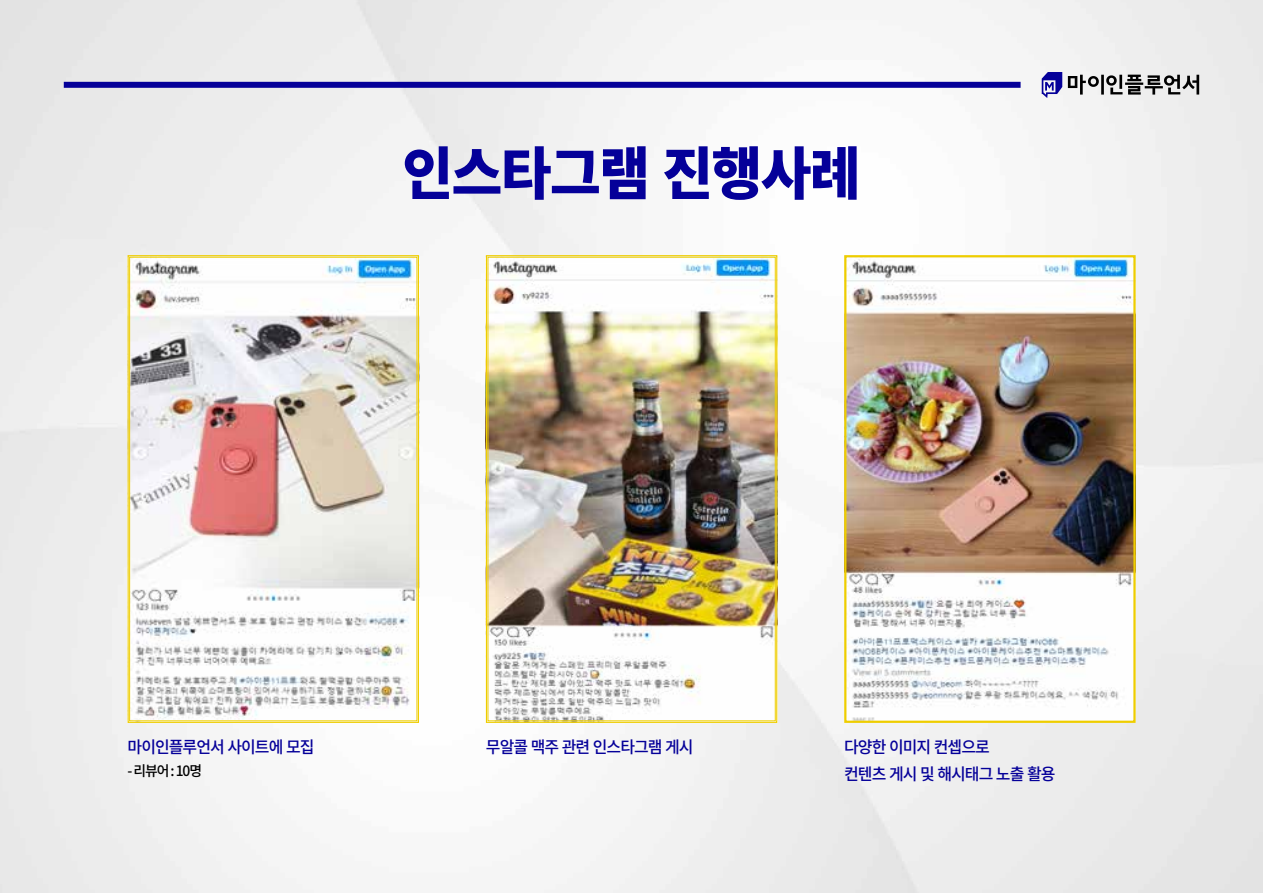
<style>
.page{position:relative;width:1263px;height:893px;background:#fff}
.page>*{position:absolute;margin:0;border:0;box-sizing:border-box;transform-origin:0 0}
.t1{font:900 57px "Noto Sans CJ Kkr";letter-spacing:-.03em;color:#050099}
.t2{font:500 16.5px/27px "Noto Sans CJ Kkr";letter-spacing:-.06em;color:#050099}
.t3{font:500 14.25px "Noto Sans CJ Kkr";letter-spacing:-.075em;color:#000}
</style>
<div class="page">
<img style="left:0;top:0;width:1263px;height:893px">
<div style="left:64px;top:82px;width:956px;height:6px;background:#050099"></div>
<svg style="left:1042px;top:72px;width:20px;height:26px"></svg>
<svg style="left:1068px;top:75px;width:131px;height:20px"></svg>
<svg style="left:127px;top:255px;width:293px;height:468px"></svg>
<div style="left:129px;top:257px;width:288px;height:464px;border:1px solid #eecd00"></div>
<img style="left:485px;top:255px;width:293px;height:468px">
<img style="left:847px;top:258px;width:286px;height:462px">
<div style="left:844px;top:255px;width:292px;height:468px;border:2px solid #eecd00"></div>
<h1 class="t1" style="left:402px;top:141px;width:460px">인스타그램 진행사례</h1>
<p class="t2" style="left:128px;top:734px;width:188px">마이인플루언서 사이트에 모집</p>
<p class="t3" style="left:128px;top:762px;width:76px">- 리뷰어 : 10명</p>
<p class="t2" style="left:486px;top:734px;width:209px">무알콜 맥주 관련 인스타그램 게시</p>
<p class="t2" style="left:844px;top:734px;width:213px">다양한 이미지 컨셉으로<br>컨텐츠 게시 및 해시태그 노출 활용</p>
</div>
